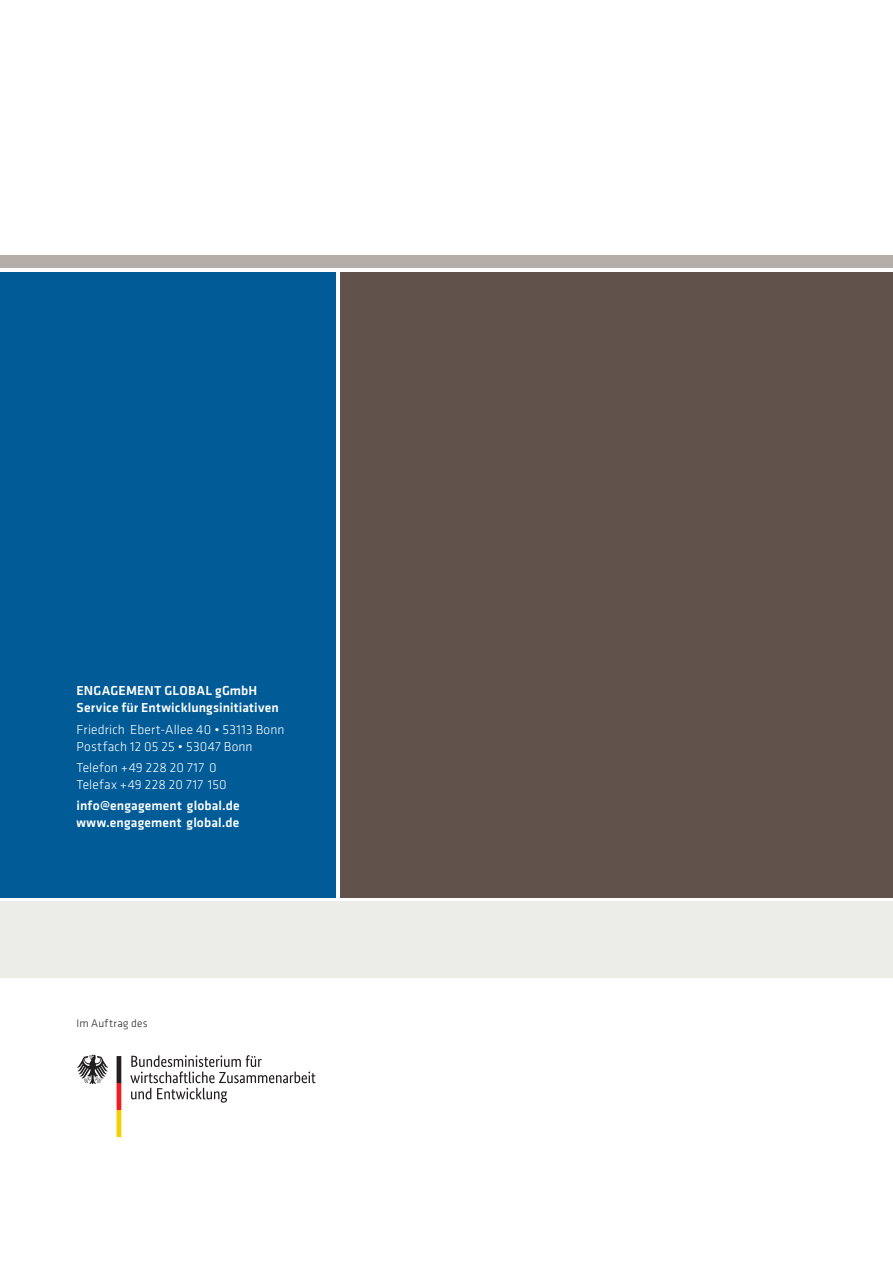
<style>
.page{position:relative;width:893px;height:1263px;background:#fff}
.page>*{position:absolute;margin:0;border:0;box-sizing:border-box;transform-origin:0 0}
.t1{font:500 13.5px/17px "Klavika";letter-spacing:.01em;color:#fff}
.t2{font:300 13.5px/21.3px "Klavika";letter-spacing:.01em;color:#fff}
.t3{font:300 11.25px "Klavika";letter-spacing:.02em;color:#231f20}
</style>
<div class="page">
<div style="left:0;top:272px;width:336px;height:625px;background:#005b97"></div>
<div style="left:340px;top:272px;width:553px;height:625px;background:#60534c"></div>
<div style="left:0;top:901px;width:893px;height:77px;background:#ecece9"></div>
<div style="left:0;top:255px;width:893px;height:13px;background:#b5aea8"></div>
<svg style="left:130px;top:1055px;width:185px;height:48px"></svg>
<svg style="left:77px;top:1055px;width:31px;height:29px"></svg>
<svg style="left:117px;top:1056px;width:4px;height:81px"></svg>
<p class="t1" style="left:77px;top:682px;width:204px">ENGAGEMENT GLOBAL gGmbH<br>Service für Entwicklungsinitiativen</p>
<p class="t2" style="left:77px;top:719px;width:209px">Friedrich Ebert-Allee 40 • 53113 Bonn</p>
<p class="t2" style="left:77px;top:736px;width:178px">Postfach 12 05 25 • 53047 Bonn<br>Telefon +49 228 20 717 0</p>
<p class="t2" style="left:77px;top:774px;width:152px">Telefax +49 228 20 717 150</p>
<p class="t1" style="left:77px;top:797px;width:165px">info@engagement global.de www.engagement global.de</p>
<p class="t3" style="left:77px;top:1017px;width:73px">Im Auftrag des</p>
</div>
